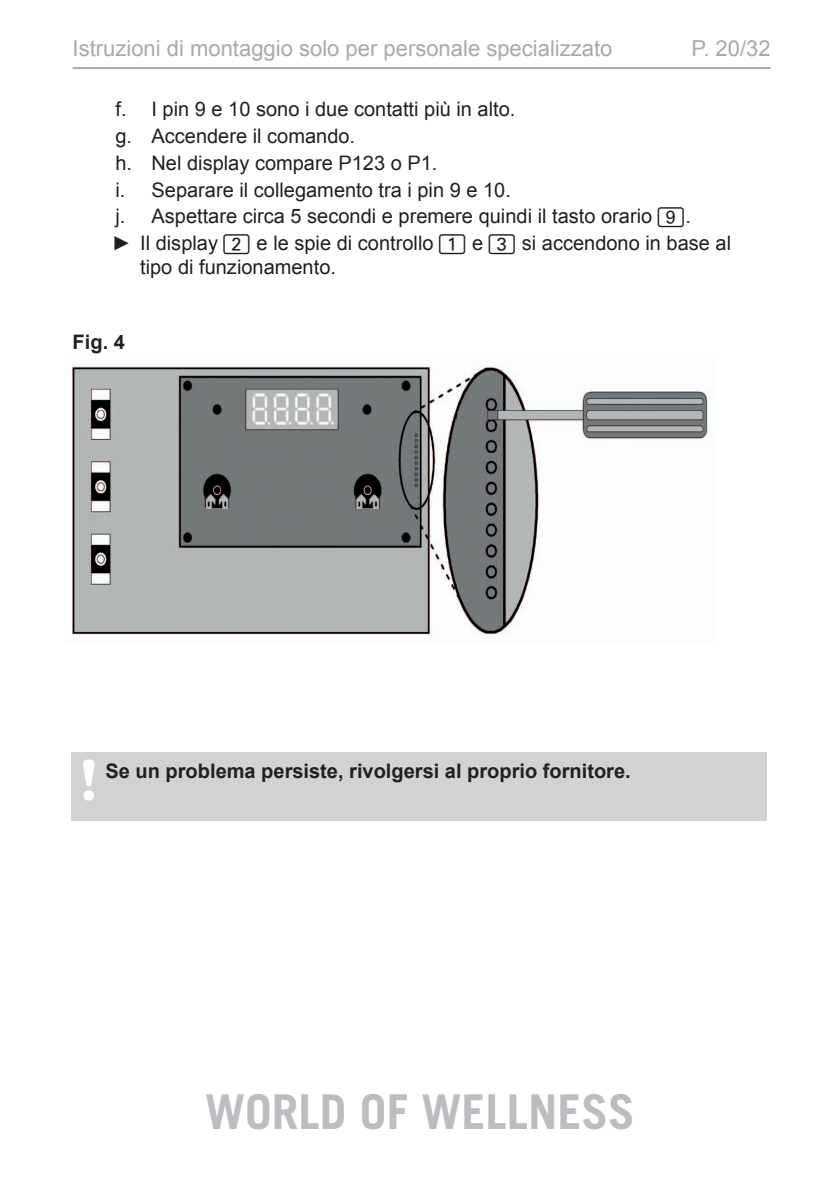
<style>
.page{position:relative;width:840px;height:1191px;background:#fff}
.page>*{position:absolute;margin:0;border:0;box-sizing:border-box;transform-origin:0 0}
.t1{font:700 60px "Britannic";color:#fff}
.t2{font:700 48px "Trade Gothic LT";color:#bcbdc0}
.t3{font:22px "Arial";color:#a8a9ad}
.t4{font:20px/26.8px "Arial";color:#231f20}
.t5{font:700 20px "Arial";color:#231f20}
.s1{font-family:"Num Line Three"}
</style>
<div class="page">
<hr style="left:73px;top:67px;width:697px;height:2px;background:#a8a9ad">
<img style="left:71px;top:365px;width:639px;height:270px">
<div style="left:71px;top:752px;width:695px;height:68px;background:#d1d2d4"></div>
<p class="t3" style="left:73px;top:33px;width:541px">Istruzioni di montaggio solo per personale specializzato</p>
<p class="t3" style="left:691px;top:33px;width:81px">P. 20/32</p>
<p class="t4" style="left:112px;top:95px;width:620px">f. I pin 9 e 10 sono i due contatti più in alto.<br>g. Accendere il comando.<br>h. Nel display compare P123 o P1.<br>i. Separare il collegamento tra i pin 9 e 10.<br>j. Aspettare circa 5 secondi e premere quindi il tasto orario <span class="s1">9</span>.<br>► Il display <span class="s1">2</span> e le spie di controllo <span class="s1">1</span> e <span class="s1">3</span> si accendono in base al</p>
<p class="t4" style="left:140px;top:254px;width:197px">tipo di funzionamento.</p>
<p class="t5" style="left:73px;top:328px;width:54px">Fig. 4</p>
<h1 class="t1" style="left:78px;top:746px;width:23px">!</h1>
<p class="t5" style="left:105px;top:757px;width:526px">Se un problema persiste, rivolgersi al proprio fornitore.</p>
<h2 class="t2" style="left:205px;top:1082px;width:431px">WORLD OF WELLNESS</h2>
</div>
